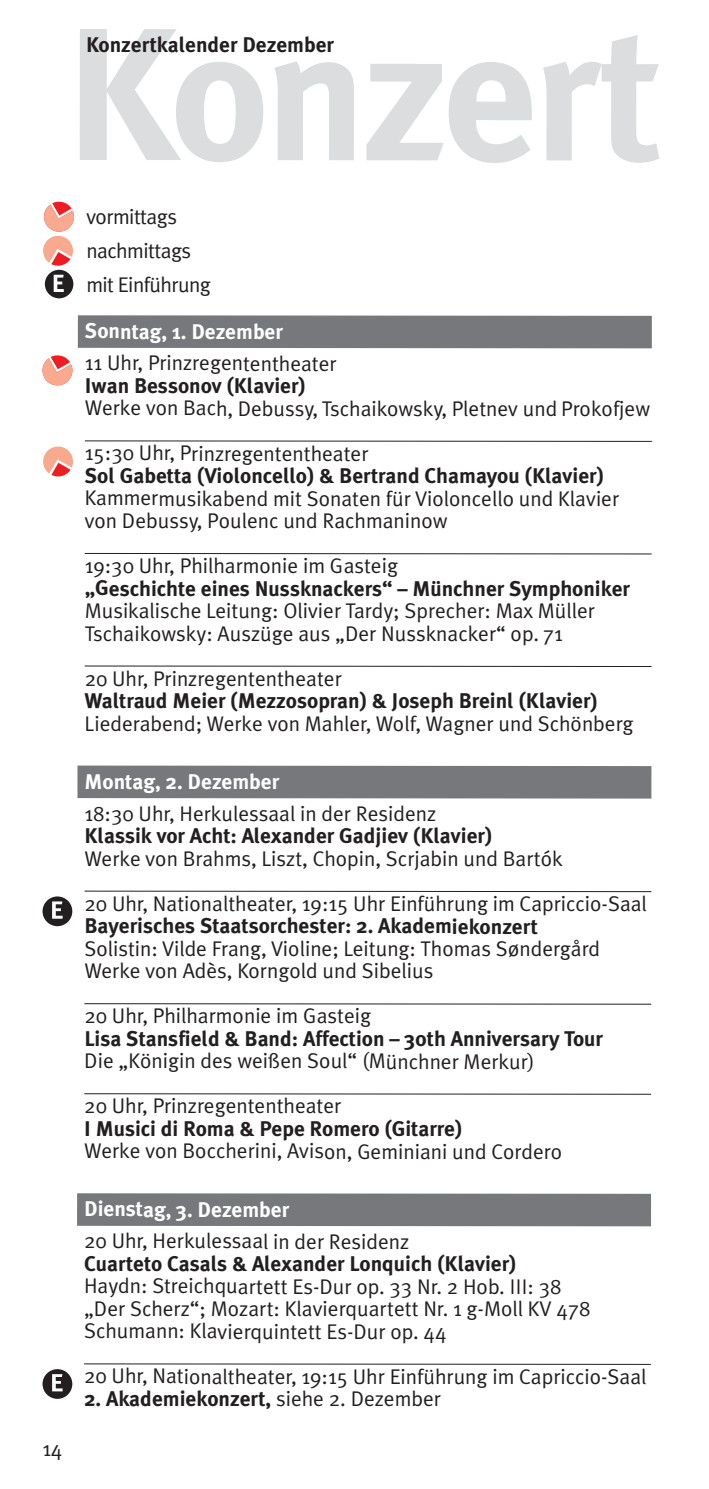
<style>
.page{position:relative;width:709px;height:1489px;background:#fff}
.page>*{position:absolute;margin:0;border:0;box-sizing:border-box;transform-origin:0 0}
.t1{font:700 188.25px "Meta Plus";letter-spacing:-.025em;color:#dcdddf}
.t2{font:700 24.75px "Meta Plus";color:#fff}
.t3{font:21.25px/22.5px "Meta Plus Normal";color:#231f20}
.t4{font:700 21.25px "Meta Plus";color:#231f20}
.t5{font:700 21.25px "Meta Plus";color:#fff}
.t6{font:21.25px/33.8px "Meta Plus Normal";letter-spacing:-.025em;color:#231f20}
.s1{font-family:"Meta Plus Normal";font-weight:400}
</style>
<div class="page">
<div style="left:78px;top:315px;width:574px;height:33px;background:#76787b"></div>
<hr style="left:85px;top:440px;width:566px;height:2px;background:#231f20">
<hr style="left:85px;top:553px;width:566px;height:1px;background:#231f20">
<hr style="left:85px;top:665px;width:566px;height:2px;background:#231f20">
<div style="left:77px;top:765px;width:574px;height:33px;background:#76787b"></div>
<hr style="left:84px;top:890px;width:567px;height:2px;background:#231f20">
<hr style="left:84px;top:1003px;width:567px;height:1px;background:#231f20">
<hr style="left:84px;top:1093px;width:567px;height:1px;background:#231f20">
<div style="left:77px;top:1193px;width:574px;height:33px;background:#76787b"></div>
<hr style="left:84px;top:1363px;width:567px;height:1px;background:#231f20">
<div style="left:45px;top:270px;width:28px;height:28px;background:#231f20;border-radius:50%"></div>
<svg style="left:43px;top:201px;width:31px;height:65px"></svg>
<svg style="left:42px;top:355px;width:31px;height:31px"></svg>
<svg style="left:43px;top:446px;width:30px;height:30px"></svg>
<div style="left:43px;top:896px;width:29px;height:30px;background:#231f20;border-radius:50%"></div>
<svg style="left:52px;top:901px;width:11px;height:17px"></svg>
<div style="left:43px;top:1368px;width:29px;height:30px;background:#231f20;border-radius:50%"></div>
<svg style="left:52px;top:1374px;width:11px;height:17px"></svg>
<h1 class="t1" style="left:64px;top:-15px;width:600px">Konzert</h1>
<p class="t4" style="left:86px;top:32px;width:249px">Konzertkalender Dezember</p>
<p class="t2" style="left:52px;top:269px;width:15px">E</p>
<p class="t3" style="left:43px;top:1437px;width:21px">14</p>
<p class="t6" style="left:86px;top:200px;width:126px">vormittags nachmittags mit Einführung</p>
<p class="t5" style="left:85px;top:319px;width:199px">Sonntag, 1. Dezember</p>
<p class="t3" style="left:85px;top:352px;width:253px">11 Uhr, Prinzregententheater</p>
<p class="t4" style="left:85px;top:373px;width:222px">Iwan Bessonov (Klavier)</p>
<p class="t3" style="left:85px;top:386px;width:567px;line-height:44.8px">Werke von Bach, Debussy, Tschaikowsky, Pletnev und Prokofjew<br>15:30 Uhr, Prinzregententheater</p>
<p class="t4" style="left:85px;top:463px;width:520px">Sol Gabetta (Violoncello) &amp; Bertrand Chamayou (Klavier)</p>
<p class="t3" style="left:85px;top:487px;width:536px">Kammermusikabend mit Sonaten für Violoncello und Klavier von Debussy, Poulenc und Rachmaninow</p>
<p class="t3" style="left:85px;top:554px;width:315px">19:30 Uhr, Philharmonie im Gasteig</p>
<p class="t4" style="left:85px;top:576px;width:547px">„Geschichte eines Nussknackers“ – Münchner Symphoniker</p>
<p class="t3" style="left:85px;top:599px;width:512px">Musikalische Leitung: Olivier Tardy; Sprecher: Max Müller<br>Tschaikowsky: Auszüge aus „Der Nussknacker“ op. 71</p>
<p class="t3" style="left:85px;top:667px;width:258px">20 Uhr, Prinzregententheater</p>
<p class="t4" style="left:85px;top:688px;width:515px">Waltraud Meier (Mezzosopran) &amp; Joseph Breinl (Klavier)</p>
<p class="t3" style="left:85px;top:712px;width:550px">Liederabend; Werke von Mahler, Wolf, Wagner und Schönberg</p>
<p class="t5" style="left:85px;top:769px;width:196px">Montag, 2. Dezember</p>
<p class="t3" style="left:85px;top:802px;width:353px">18:30 Uhr, Herkulessaal in der Residenz</p>
<p class="t4" style="left:84px;top:823px;width:409px">Klassik vor Acht: Alexander Gadjiev (Klavier)</p>
<p class="t3" style="left:84px;top:836px;width:564px;line-height:45px">Werke von Brahms, Liszt, Chopin, Scrjabin und Bartók<br>20 Uhr, Nationaltheater, 19:15 Uhr Einführung im Capriccio-Saal</p>
<p class="t4" style="left:84px;top:913px;width:455px">Bayerisches Staatsorchester: 2. Akademiekonzert</p>
<p class="t3" style="left:84px;top:937px;width:517px">Solistin: Vilde Frang, Violine; Leitung: Thomas Søndergård<br>Werke von Adès, Korngold und Sibelius</p>
<p class="t3" style="left:84px;top:1004px;width:288px">20 Uhr, Philharmonie im Gasteig</p>
<p class="t4" style="left:84px;top:1026px;width:520px">Lisa Stansfield &amp; Band: Affection – 30th Anniversary Tour</p>
<p class="t3" style="left:84px;top:1038px;width:452px;line-height:45px">Die „Königin des weißen Soul“ (Münchner Merkur)<br>20 Uhr, Prinzregententheater</p>
<p class="t4" style="left:84px;top:1116px;width:379px">I Musici di Roma &amp; Pepe Romero (Gitarre)</p>
<p class="t3" style="left:84px;top:1139px;width:479px">Werke von Boccherini, Avison, Geminiani und Cordero</p>
<p class="t5" style="left:84px;top:1196px;width:206px">Dienstag, 3. Dezember</p>
<p class="t3" style="left:84px;top:1229px;width:327px">20 Uhr, Herkulessaal in der Residenz</p>
<p class="t4" style="left:84px;top:1251px;width:434px">Cuarteto Casals &amp; Alexander Lonquich (Klavier)</p>
<p class="t3" style="left:84px;top:1274px;width:508px">Haydn: Streichquartett Es-Dur op. 33 Nr. 2 Hob. III: 38 „Der Scherz“; Mozart: Klavierquartett Nr. 1 g-Moll KV 478<br>Schumann: Klavierquintett Es-Dur op. 44</p>
<p class="t3" style="left:84px;top:1364px;width:564px">20 Uhr, Nationaltheater, 19:15 Uhr Einführung im Capriccio-Saal</p>
<p class="t4" style="left:84px;top:1385px;width:358px">2. Akademiekonzert, <span class="s1">siehe 2. Dezember</span></p>
</div>
